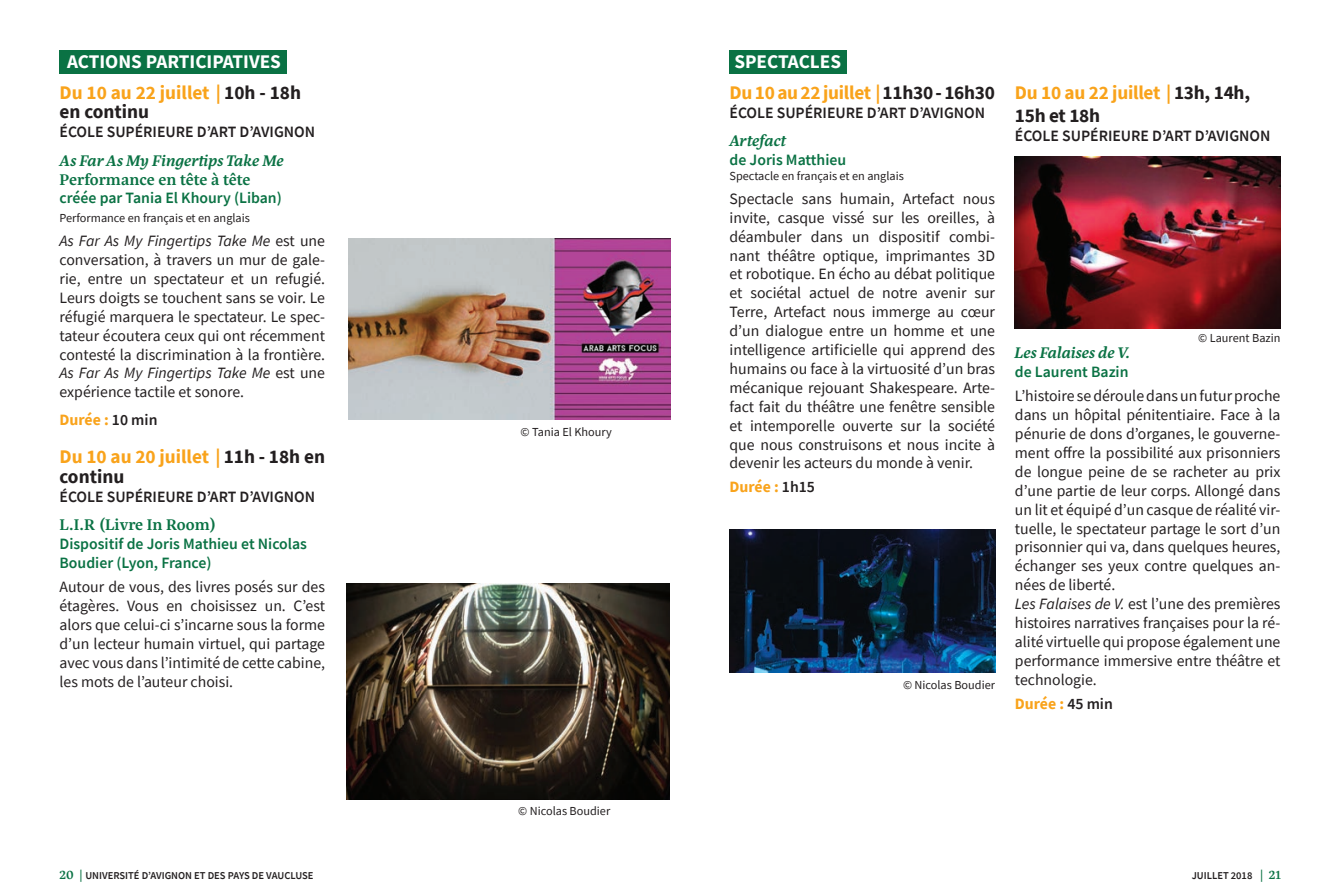
<style>
.page{position:relative;width:1340px;height:893px;background:#fff}
.page>*{position:absolute;margin:0;border:0;box-sizing:border-box;transform-origin:0 0}
.t1{font:700 19.25px/19.2px "Source Sans Pro";letter-spacing:-.01em;color:#f9a31b}
.t2{font:700 19.25px "Source Sans Pro";color:#fff}
.t3{font:15.75px/18.9px "Source Sans Pro";color:#231f20;text-align:justify}
.t4{font:600 15.75px "Source Sans Pro";color:#231f20}
.t5{font:600 15.75px/18.9px "Source Sans Pro";color:#0a7244}
.t6{font:italic 600 15.75px "Eskorte Latin";color:#0a7244}
.t7{font:600 15.75px "Eskorte Latin";color:#0a7244}
.t8{font:700 15.75px "Source Sans Pro";color:#f9a31b}
.t9{font:12.25px "Source Sans Pro";color:#231f20}
.t10{font:600 10.5px "Source Sans Pro";color:#231f20}
.s1{color:#231f20}
.s2{font-style:italic}
.s3{font-weight:600;color:#231f20}
.s4{font-family:"Eskorte Latin";font-size:12.25px;color:#0a7244}
</style>
<div class="page">
<div style="left:60px;top:50px;width:226px;height:24px;background:#0a7244"></div>
<img style="left:346px;top:584px;width:324px;height:215px">
<div style="left:729px;top:50px;width:118px;height:24px;background:#0a7244"></div>
<img style="left:729px;top:529px;width:266px;height:143px">
<img style="left:1014px;top:156px;width:266px;height:173px">
<img style="left:348px;top:238px;width:322px;height:181px">
<p class="t2" style="left:67px;top:48px;width:215px">ACTIONS PARTICIPATIVES</p>
<p class="t1" style="left:60px;top:82px;width:243px">Du 10 au 22 juillet | <span class="s1">10h - 18h en continu</span></p>
<p class="t4" style="left:60px;top:121px;width:257px">ÉCOLE SUPÉRIEURE D’ART D’AVIGNON</p>
<p class="t6" style="left:60px;top:148px;width:226px">As Far As My Fingertips Take Me</p>
<p class="t7" style="left:60px;top:170px;width:192px">Performance en tête à tête</p>
<p class="t5" style="left:60px;top:189px;width:224px">créée par Tania El Khoury (Liban)</p>
<p class="t9" style="left:60px;top:210px;width:192px">Performance en français et en anglais</p>
<p class="t3" style="left:60px;top:231px;width:267px"><span class="s2">As Far As My Fingertips Take Me</span> est une conversation, à travers un mur de gale&shy;rie, entre un spectateur et un refugié.<br>Leurs doigts se touchent sans se voir. Le réfugié marquera le spectateur. Le spec&shy;tateur écoutera ceux qui ont récemment contesté la discrimination à la frontière.<br><span class="s2">As Far As My Fingertips Take Me</span> est une expérience tactile et sonore.</p>
<p class="t8" style="left:60px;top:410px;width:99px">Durée : <span class="s3">10 min</span></p>
<p class="t1" style="left:60px;top:447px;width:267px">Du 10 au 20 juillet | <span class="s1">11h - 18h en continu</span></p>
<p class="t4" style="left:60px;top:486px;width:257px">ÉCOLE SUPÉRIEURE D’ART D’AVIGNON</p>
<p class="t7" style="left:60px;top:516px;width:158px">L.I.R (Livre In Room)</p>
<p class="t5" style="left:60px;top:534px;width:249px">Dispositif de Joris Mathieu et Nicolas<br>Boudier (Lyon, France)</p>
<p class="t3" style="left:60px;top:577px;width:267px">Autour de vous, des livres posés sur des étagères. Vous en choisissez un. C’est alors que celui-ci s’incarne sous la forme d’un lecteur humain virtuel, qui partage avec vous dans l’intimité de cette cabine, les mots de l’auteur choisi.</p>
<p class="t9" style="left:520px;top:424px;width:93px">© Tania El Khoury</p>
<p class="t9" style="left:518px;top:803px;width:93px">© Nicolas Boudier</p>
<p class="t2" style="left:734px;top:48px;width:108px">SPECTACLES</p>
<p class="t1" style="left:729px;top:82px;width:267px">Du 10 au 22 juillet |<span class="s1">11h30 - 16h30</span></p>
<p class="t4" style="left:729px;top:102px;width:257px">ÉCOLE SUPÉRIEURE D’ART D’AVIGNON</p>
<p class="t6" style="left:729px;top:129px;width:58px">Artefact</p>
<p class="t5" style="left:729px;top:150px;width:118px">de Joris Matthieu</p>
<p class="t9" style="left:729px;top:168px;width:176px">Spectacle en français et en anglais</p>
<p class="t3" style="left:729px;top:189px;width:267px">Spectacle sans humain, Artefact nous invite, casque vissé sur les oreilles, à déambuler dans un dispositif combi&shy;nant théâtre optique, imprimantes 3D et robotique. En écho au débat politique et sociétal actuel de notre avenir sur Terre, Artefact nous immerge au cœur d’un dialogue entre un homme et une intelligence artificielle qui apprend des humains ou face à la virtuosité d’un bras mécanique rejouant Shakespeare. Arte&shy;fact fait du théâtre une fenêtre sensible et intemporelle ouverte sur la société que nous construisons et nous incite à devenir les acteurs du monde à venir.</p>
<p class="t8" style="left:729px;top:476px;width:87px">Durée : <span class="s3">1h15</span></p>
<p class="t9" style="left:903px;top:677px;width:93px">© Nicolas Boudier</p>
<p class="t1" style="left:1014px;top:80px;width:237px;line-height:23.1px">Du 10 au 22 juillet | <span class="s1">13h, 14h,<br>15h et 18h</span></p>
<p class="t4" style="left:1014px;top:125px;width:257px">ÉCOLE SUPÉRIEURE D’ART D’AVIGNON</p>
<p class="t9" style="left:1198px;top:330px;width:84px">© Laurent Bazin</p>
<p class="t6" style="left:1014px;top:341px;width:117px">Les Falaises de V.</p>
<p class="t5" style="left:1014px;top:362px;width:115px">de Laurent Bazin</p>
<p class="t3" style="left:1014px;top:386px;width:267px;text-align:left">L’histoire se déroule dans un futur proche dans un hôpital pénitentiaire. Face à la pénurie de dons d’organes, le gouverne&shy;ment offre la possibilité aux prisonniers de longue peine de se racheter au prix d’une partie de leur corps. Allongé dans un lit et équipé d’un casque de réalité vir&shy;tuelle, le spectateur partage le sort d’un prisonnier qui va, dans quelques heures, échanger ses yeux contre quelques an&shy;nées de liberté.<br><span class="s2">Les Falaises de V.</span> est l’une des premières histoires narratives françaises pour la ré&shy;alité virtuelle qui propose également une performance immersive entre théâtre et technologie.</p>
<p class="t8" style="left:1014px;top:693px;width:99px">Durée : <span class="s3">45 min</span></p>
<p class="t10" style="left:60px;top:868px;width:255px"><span class="s4">20 |</span> UNIVERSITÉ D’AVIGNON ET DES PAYS DE VAUCLUSE</p>
<p class="t10" style="left:1191px;top:868px;width:91px">JUILLET 2018 <span class="s4">| 21</span></p>
</div>
